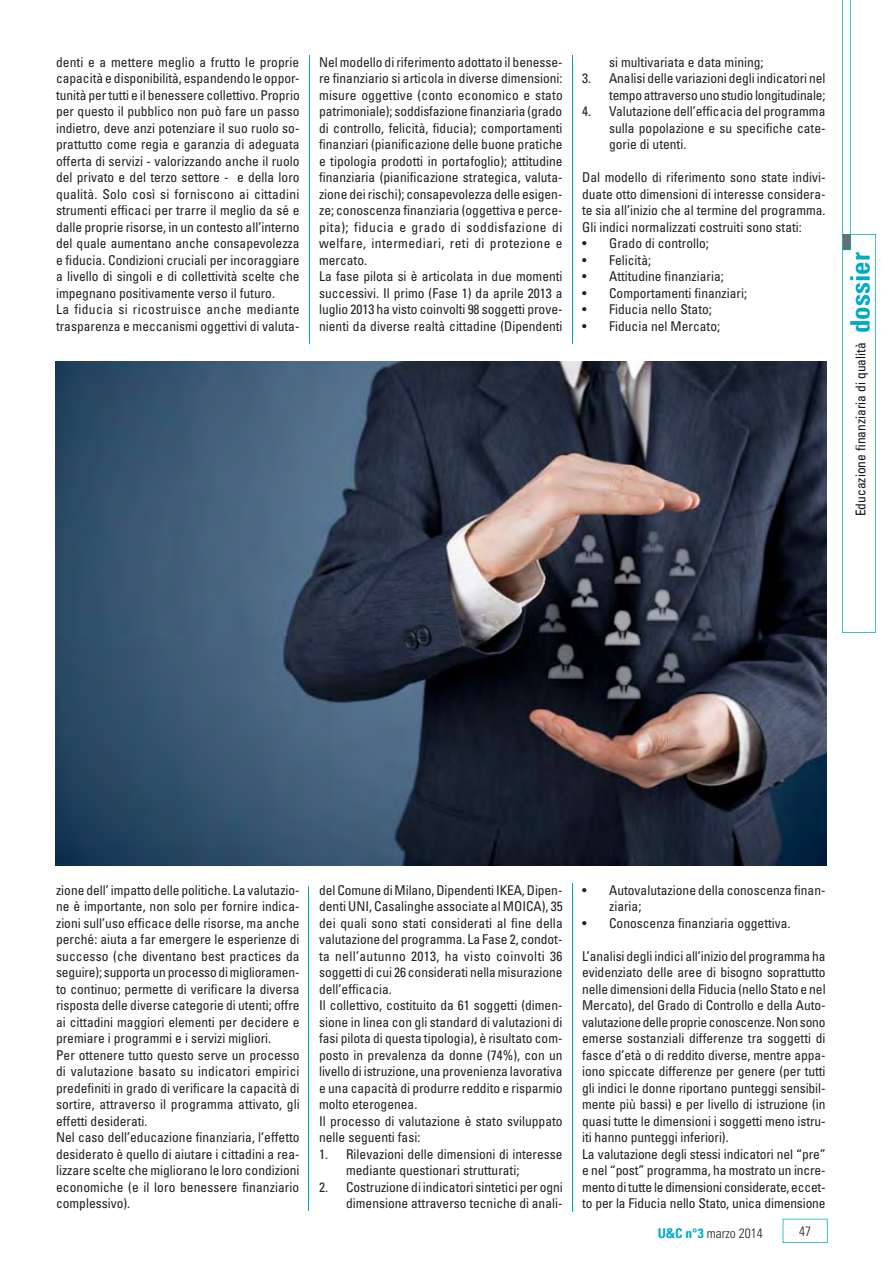
<style>
.page{position:relative;width:893px;height:1261px;background:#fff}
.page>*{position:absolute;margin:0;border:0;box-sizing:border-box;transform-origin:0 0}
.t1{font:700 condensed 27px "Univers";color:#00abc7}
.t2{font:condensed 13.5px/16.5px "Univers";color:#231f20}
.t3{font:condensed 13.5px "Univers";color:#141413}
.t4{font:300 condensed 13.5px "Univers";color:#231f20}
.s1{font-weight:700;color:#00abc7}
</style>
<div class="page">
<svg style="left:842px;top:0;width:34px;height:633px"></svg>
<svg style="left:782px;top:1219px;width:45px;height:24px"></svg>
<img style="left:55px;top:361px;width:771px;height:504px">
<hr style="left:572px;top:883px;width:1px;height:329px;background:#00abc7">
<hr style="left:308px;top:886px;width:1px;height:324px;background:#00abc7">
<hr style="left:309px;top:55px;width:1px;height:288px;background:#00abc7">
<hr style="left:572px;top:55px;width:1px;height:288px;background:#00abc7">
<p class="t2" style="left:56px;top:54px;width:245px">denti e a mettere meglio a frutto le proprie capacità e disponibilità, espandendo le oppor&shy;tunità per tutti e il benessere collettivo. Proprio per questo il pubblico non può fare un passo indietro, deve anzi potenziare il suo ruolo so&shy;prattutto come regia e garanzia di adeguata offerta di servizi - valorizzando anche il ruolo del privato e del terzo settore - e della loro qualità. Solo così si forniscono ai cittadini strumenti efficaci per trarre il meglio da sé e dalle proprie risorse, in un contesto all’interno del quale aumentano anche consapevolezza e fiducia. Condizioni cruciali per incoraggiare a livello di singoli e di collettività scelte che impegnano positivamente verso il futuro.<br>La fiducia si ricostruisce anche mediante trasparenza e meccanismi oggettivi di valuta-</p>
<p class="t2" style="left:319px;top:53px;width:245px">Nel modello di riferimento adottato il benesse&shy;re finanziario si articola in diverse dimensioni: misure oggettive (conto economico e stato patrimoniale); soddisfazione finanziaria (grado di controllo, felicità, fiducia); comportamenti finanziari (pianificazione delle buone pratiche e tipologia prodotti in portafoglio); attitudine finanziaria (pianificazione strategica, valuta&shy;zione dei rischi); consapevolezza delle esigen&shy;ze; conoscenza finanziaria (oggettiva e perce&shy;pita); fiducia e grado di soddisfazione di welfare, intermediari, reti di protezione e mercato.<br>La fase pilota si è articolata in due momenti successivi. Il primo (Fase 1) da aprile 2013 a luglio 2013 ha visto coinvolti 98 soggetti prove&shy;nienti da diverse realtà cittadine (Dipendenti</p>
<p class="t2" style="left:609px;top:53px;width:156px">si multivariata e data mining;</p>
<p class="t2" style="left:582px;top:70px;width:245px;text-align:right">3. Analisi delle variazioni degli indicatori nel tempo attraverso uno studio longitudinale;</p>
<p class="t2" style="left:609px;top:103px;width:218px;text-align:justify;text-indent:-27px">4. Valutazione dell’efficacia del programma sulla popolazione e su specifiche cate&shy;gorie di utenti.</p>
<p class="t2" style="left:582px;top:169px;width:245px;text-align:justify">Dal modello di riferimento sono state indivi&shy;duate otto dimensioni di interesse considera&shy;te sia all’inizio che al termine del programma.<br>Gli indici normalizzati costruiti sono stati:</p>
<p class="t2" style="left:582px;top:235px;width:128px">• Grado di controllo;</p>
<p class="t2" style="left:582px;top:251px;width:70px">• Felicità;</p>
<p class="t2" style="left:582px;top:268px;width:143px">• Attitudine finanziaria;</p>
<p class="t2" style="left:582px;top:284px;width:166px">• Comportamenti finanziari;</p>
<p class="t2" style="left:582px;top:301px;width:131px">• Fiducia nello Stato;</p>
<p class="t2" style="left:582px;top:317px;width:139px">• Fiducia nel Mercato;</p>
<h1 class="t1" style="left:844px;top:333px;width:82px;rotate:-90deg">dossier</h1>
<p class="t3" style="left:852px;top:516px;width:175px;rotate:-90deg">Educazione finanziaria di qualità</p>
<p class="t2" style="left:56px;top:882px;width:245px">zione dell’ impatto delle politiche. La valutazio&shy;ne è importante, non solo per fornire indica&shy;zioni sull’uso efficace delle risorse, ma anche perché: aiuta a far emergere le esperienze di successo (che diventano best practices da seguire); supporta un processo di miglioramen&shy;to continuo; permette di verificare la diversa risposta delle diverse categorie di utenti; offre ai cittadini maggiori elementi per decidere e premiare i programmi e i servizi migliori.<br>Per ottenere tutto questo serve un processo di valutazione basato su indicatori empirici predefiniti in grado di verificare la capacità di sortire, attraverso il programma attivato, gli effetti desiderati.<br>Nel caso dell’educazione finanziaria, l’effetto desiderato è quello di aiutare i cittadini a rea&shy;lizzare scelte che migliorano le loro condizioni economiche (e il loro benessere finanziario complessivo).</p>
<p class="t2" style="left:319px;top:881px;width:245px">del Comune di Milano, Dipendenti IKEA, Dipen&shy;denti UNI, Casalinghe associate al MOICA), 35 dei quali sono stati considerati al fine della valutazione del programma. La Fase 2, condot&shy;ta nell’autunno 2013, ha visto coinvolti 36 soggetti di cui 26 considerati nella misurazione dell’efficacia.<br>Il collettivo, costituito da 61 soggetti (dimen&shy;sione in linea con gli standard di valutazioni di fasi pilota di questa tipologia), è risultato com&shy;posto in prevalenza da donne (74%), con un livello di istruzione, una provenienza lavorativa e una capacità di produrre reddito e risparmio molto eterogenea.<br>Il processo di valutazione è stato sviluppato nelle seguenti fasi:</p>
<p class="t2" style="left:346px;top:1145px;width:218px;text-indent:-27px">1. Rilevazioni delle dimensioni di interesse mediante questionari strutturati;</p>
<p class="t2" style="left:319px;top:1178px;width:245px;text-align:right">2. Costruzione di indicatori sintetici per ogni dimensione attraverso tecniche di anali-</p>
<p class="t2" style="left:609px;top:881px;width:218px;text-indent:-27px">• Autovalutazione della conoscenza finan&shy;ziaria;</p>
<p class="t2" style="left:582px;top:914px;width:210px">• Conoscenza finanziaria oggettiva.</p>
<p class="t2" style="left:582px;top:947px;width:245px">L’analisi degli indici all’inizio del programma ha evidenziato delle aree di bisogno soprattutto nelle dimensioni della Fiducia (nello Stato e nel Mercato), del Grado di Controllo e della Auto&shy;valutazione delle proprie conoscenze. Non sono emerse sostanziali differenze tra soggetti di fasce d’età o di reddito diverse, mentre appa&shy;iono spiccate differenze per genere (per tutti gli indici le donne riportano punteggi sensibil&shy;mente più bassi) e per livello di istruzione (in quasi tutte le dimensioni i soggetti meno istru&shy;iti hanno punteggi inferiori).<br>La valutazione degli stessi indicatori nel “pre” e nel “post” programma, ha mostrato un incre&shy;mento di tutte le dimensioni considerate, eccet&shy;to per la Fiducia nello Stato, unica dimensione</p>
<p class="t4" style="left:658px;top:1225px;width:107px"><span class="s1">U&amp;C n°3</span> marzo 2014</p>
<p class="t4" style="left:799px;top:1223px;width:13px">47</p>
</div>
